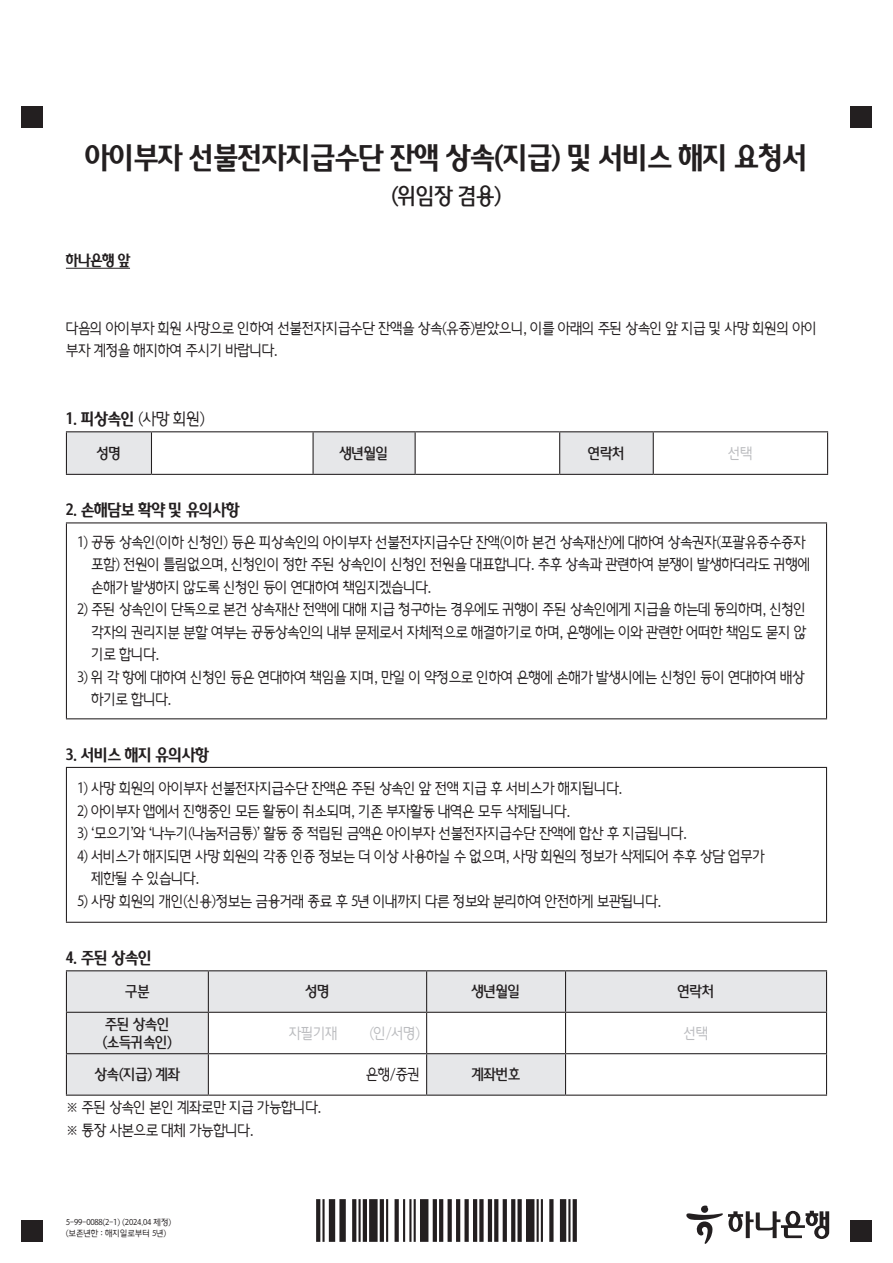
<style>
.page{position:relative;width:893px;height:1263px;background:#fff}
.page>*{position:absolute;margin:0;border:0;box-sizing:border-box;transform-origin:0 0}
.t1{font:30px "Hana B";letter-spacing:-.05em;color:#231f20;scale:.95 1}
.t2{font:22.5px "Hana M";color:#231f20;scale:.95 1}
.t3{font:16.5px "Hana B";letter-spacing:-.05em;color:#231f20;scale:.95 1}
.t4{font:15px/22.5px "Hana L";letter-spacing:-.05em;color:#231f20;scale:.95 1}
.t5{font:15px/18px "Hana M";letter-spacing:-.05em;color:#231f20;scale:.95 1}
.t6{font:15px "Hana L";letter-spacing:-.05em;color:#bcbdc0;scale:.95 1}
.t7{font:15px "Hana B";color:#231f20;scale:.95 1}
.t8{font:8.55px/10.5px "Hana L";letter-spacing:-.03em;color:#231f20}
.s1{font-family:"Hana L"}
</style>
<div class="page">
<svg style="left:686px;top:1205px;width:143px;height:39px"></svg>
<div style="left:21px;top:106px;width:22px;height:22px;background:#231f20"></div>
<div style="left:850px;top:106px;width:22px;height:22px;background:#231f20"></div>
<div style="left:21px;top:1220px;width:22px;height:22px;background:#231f20"></div>
<div style="left:850px;top:1220px;width:22px;height:22px;background:#231f20"></div>
<img style="left:316px;top:1199px;width:261px;height:43px">
<hr style="left:66px;top:268px;width:64px;height:1px;background:#231f20">
<svg style="left:67px;top:432px;width:586px;height:42px"></svg>
<hr style="left:66px;top:431px;width:85px;height:1px;background:#231f20">
<hr style="left:66px;top:432px;width:1px;height:42px;background:#231f20">
<hr style="left:151px;top:431px;width:162px;height:1px;background:#231f20">
<hr style="left:151px;top:432px;width:1px;height:42px;background:#231f20">
<hr style="left:313px;top:431px;width:102px;height:1px;background:#231f20">
<hr style="left:313px;top:432px;width:1px;height:42px;background:#231f20">
<hr style="left:415px;top:431px;width:145px;height:1px;background:#231f20">
<hr style="left:415px;top:432px;width:1px;height:42px;background:#231f20">
<hr style="left:560px;top:431px;width:93px;height:1px;background:#231f20">
<hr style="left:559px;top:432px;width:1px;height:42px;background:#231f20">
<hr style="left:653px;top:431px;width:175px;height:1px;background:#231f20">
<hr style="left:653px;top:432px;width:1px;height:42px;background:#231f20">
<hr style="left:827px;top:432px;width:1px;height:42px;background:#231f20">
<hr style="left:66px;top:474px;width:85px;height:1px;background:#231f20">
<hr style="left:151px;top:474px;width:162px;height:1px;background:#231f20">
<hr style="left:313px;top:474px;width:102px;height:1px;background:#231f20">
<hr style="left:415px;top:474px;width:145px;height:1px;background:#231f20">
<hr style="left:560px;top:474px;width:93px;height:1px;background:#231f20">
<hr style="left:653px;top:474px;width:175px;height:1px;background:#231f20">
<hr style="left:66px;top:522px;width:761px;height:1px;background:#231f20">
<hr style="left:66px;top:523px;width:1px;height:195px;background:#231f20">
<hr style="left:826px;top:523px;width:1px;height:195px;background:#231f20">
<hr style="left:66px;top:718px;width:761px;height:1px;background:#231f20">
<hr style="left:66px;top:767px;width:761px;height:1px;background:#231f20">
<hr style="left:66px;top:768px;width:1px;height:154px;background:#231f20">
<hr style="left:826px;top:768px;width:1px;height:154px;background:#231f20">
<hr style="left:66px;top:922px;width:761px;height:1px;background:#231f20">
<svg style="left:67px;top:971px;width:759px;height:123px;fill:#e6e7e9"></svg>
<hr style="left:66px;top:970px;width:142px;height:1px;background:#231f20">
<hr style="left:66px;top:971px;width:1px;height:41px;background:#231f20">
<hr style="left:208px;top:970px;width:219px;height:1px;background:#231f20">
<hr style="left:208px;top:971px;width:1px;height:41px;background:#231f20">
<hr style="left:427px;top:970px;width:139px;height:1px;background:#231f20">
<hr style="left:426px;top:971px;width:1px;height:41px;background:#231f20">
<hr style="left:566px;top:970px;width:261px;height:1px;background:#231f20">
<hr style="left:565px;top:971px;width:1px;height:41px;background:#231f20">
<hr style="left:826px;top:971px;width:1px;height:41px;background:#231f20">
<hr style="left:66px;top:1012px;width:142px;height:1px;background:#231f20">
<hr style="left:66px;top:1013px;width:1px;height:40px;background:#231f20">
<hr style="left:208px;top:1012px;width:219px;height:1px;background:#231f20">
<hr style="left:208px;top:1013px;width:1px;height:40px;background:#231f20">
<hr style="left:427px;top:1012px;width:139px;height:1px;background:#231f20">
<hr style="left:426px;top:1013px;width:1px;height:40px;background:#231f20">
<hr style="left:566px;top:1012px;width:261px;height:1px;background:#231f20">
<hr style="left:565px;top:1013px;width:1px;height:40px;background:#231f20">
<hr style="left:826px;top:1013px;width:1px;height:40px;background:#231f20">
<hr style="left:66px;top:1053px;width:142px;height:1px;background:#231f20">
<hr style="left:66px;top:1054px;width:1px;height:40px;background:#231f20">
<hr style="left:208px;top:1053px;width:219px;height:1px;background:#231f20">
<hr style="left:208px;top:1054px;width:1px;height:40px;background:#231f20">
<hr style="left:427px;top:1053px;width:139px;height:1px;background:#231f20">
<hr style="left:426px;top:1054px;width:1px;height:40px;background:#231f20">
<hr style="left:566px;top:1053px;width:261px;height:1px;background:#231f20">
<hr style="left:565px;top:1054px;width:1px;height:40px;background:#231f20">
<hr style="left:826px;top:1054px;width:1px;height:40px;background:#231f20">
<hr style="left:66px;top:1094px;width:142px;height:2px;background:#231f20">
<hr style="left:208px;top:1094px;width:219px;height:2px;background:#231f20">
<hr style="left:427px;top:1094px;width:139px;height:2px;background:#231f20">
<hr style="left:566px;top:1094px;width:261px;height:2px;background:#231f20">
<h1 class="t1" style="left:85px;top:137px;width:763px">아이부자 선불전자지급수단 잔액 상속(지급) 및 서비스 해지 요청서</h1>
<h2 class="t2" style="left:391px;top:181px;width:118px">(위임장 겸용)</h2>
<p class="t7" style="left:66px;top:250px;width:70px">하나은행 앞</p>
<p class="t4" style="left:66px;top:316px;width:792px">다음의 아이부자 회원 사망으로 인하여 선불전자지급수단 잔액을 상속(유증)받았으니, 이를 아래의 주된 상속인 앞 지급 및 사망 회원의 아이 부자 계정을 해지하여 주시기 바랍니다.</p>
<p class="t3" style="left:66px;top:408px;width:148px">1. 피상속인 <span class="s1">(사망 회원)</span></p>
<p class="t5" style="left:96px;top:443px;width:28px">성명</p>
<p class="t5" style="left:339px;top:443px;width:53px">생년월일</p>
<p class="t5" style="left:588px;top:443px;width:41px">연락처</p>
<p class="t6" style="left:728px;top:443px;width:28px">선택</p>
<p class="t3" style="left:66px;top:499px;width:185px">2. 손해담보 확약 및 유의사항</p>
<p class="t4" style="left:91px;top:530px;width:759px;text-indent:-14px">1) 공동 상속인(이하 신청인) 등은 피상속인의 아이부자 선불전자지급수단 잔액(이하 본건 상속재산)에 대하여 상속권자(포괄유증수증자 포함) 전원이 틀림없으며, 신청인이 정한 주된 상속인이 신청인 전원을 대표합니다. 추후 상속과 관련하여 분쟁이 발생하더라도 귀행에 손해가 발생하지 않도록 신청인 등이 연대하여 책임지겠습니다.</p>
<p class="t4" style="left:91px;top:597px;width:754px;text-align:justify;text-indent:-14px">2) 주된 상속인이 단독으로 본건 상속재산 전액에 대해 지급 청구하는 경우에도 귀행이 주된 상속인에게 지급을 하는데 동의하며, 신청인 각자의 권리지분 분할 여부는 공동상속인의 내부 문제로서 자체적으로 해결하기로 하며, 은행에는 이와 관련한 어떠한 책임도 묻지 않 기로 합니다.</p>
<p class="t4" style="left:91px;top:665px;width:753px;text-indent:-14px">3) 위 각 항에 대하여 신청인 등은 연대하여 책임을 지며, 만일 이 약정으로 인하여 은행에 손해가 발생시에는 신청인 등이 연대하여 배상 하기로 합니다.</p>
<p class="t3" style="left:66px;top:743px;width:152px">3. 서비스 해지 유의사항</p>
<p class="t4" style="left:77px;top:776px;width:576px">1) 사망 회원의 아이부자 선불전자지급수단 잔액은 주된 상속인 앞 전액 지급 후 서비스가 해지됩니다.</p>
<p class="t4" style="left:77px;top:799px;width:521px">2) 아이부자 앱에서 진행중인 모든 활동이 취소되며, 기존 부자활동 내역은 모두 삭제됩니다.</p>
<p class="t4" style="left:77px;top:821px;width:644px">3) ‘모으기’와 ‘나누기(나눔저금통)’ 활동 중 적립된 금액은 아이부자 선불전자지급수단 잔액에 합산 후 지급됩니다.</p>
<p class="t4" style="left:91px;top:844px;width:711px;text-indent:-14px">4) 서비스가 해지되면 사망 회원의 각종 인증 정보는 더 이상 사용하실 수 없으며, 사망 회원의 정보가 삭제되어 추후 상담 업무가 제한될 수 있습니다.</p>
<p class="t4" style="left:77px;top:889px;width:617px">5) 사망 회원의 개인(신용)정보는 금융거래 종료 후 5년 이내까지 다른 정보와 분리하여 안전하게 보관됩니다.</p>
<p class="t3" style="left:66px;top:946px;width:92px">4. 주된 상속인</p>
<p class="t5" style="left:125px;top:981px;width:28px">구분</p>
<p class="t5" style="left:305px;top:981px;width:28px">성명</p>
<p class="t5" style="left:471px;top:981px;width:53px">생년월일</p>
<p class="t5" style="left:677px;top:981px;width:41px">연락처</p>
<p class="t5" style="left:102px;top:1014px;width:75px">주된 상속인 (소득귀속인)</p>
<p class="t6" style="left:289px;top:1023px;width:53px">자필기재</p>
<p class="t6" style="left:369px;top:1023px;width:55px">(인/서명)</p>
<p class="t6" style="left:684px;top:1023px;width:28px">선택</p>
<p class="t5" style="left:94px;top:1064px;width:92px">상속(지급) 계좌</p>
<p class="t4" style="left:366px;top:1062px;width:59px">은행/증권</p>
<p class="t5" style="left:471px;top:1064px;width:53px">계좌번호</p>
<p class="t4" style="left:66px;top:1095px;width:271px">※ 주된 상속인 본인 계좌로만 지급 가능합니다. ※ 통장 사본으로 대체 가능합니다.</p>
<p class="t8" style="left:66px;top:1216px;width:107px">5-99-0088(2-1) (2024.04 제정) (보존년한 : 해지일로부터 5년)</p>
</div>
